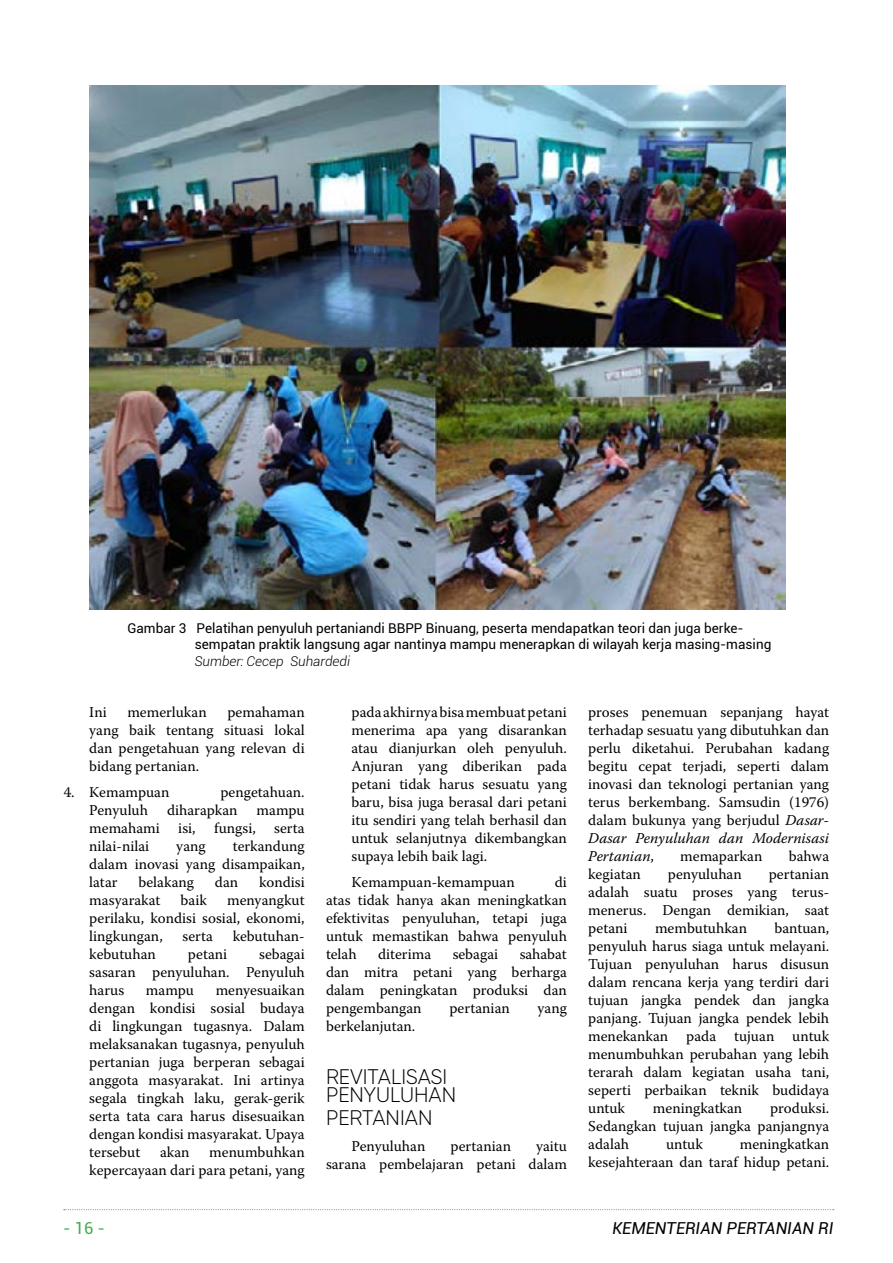
<style>
.page{position:relative;width:893px;height:1263px;background:#fff}
.page>*{position:absolute;margin:0;border:0;box-sizing:border-box;transform-origin:0 0}
.t1{font:300 21px/18px "SVN Gilroy";color:#000}
.t2{font:italic 16.5px "Roboto";color:#000}
.t3{font:16.5px "Roboto";color:#41ad49}
.t4{font:15px/18px "Warnock Pro";color:#000;text-align:justify}
.t5{font:13.5px/16.2px "Roboto";color:#000}
.t6{font:italic 300 13.5px "Roboto";color:#000}
.s1{font-style:italic}
</style>
<div class="page">
<img style="left:89px;top:85px;width:697px;height:524px">
<svg style="left:64px;top:1209px;width:770px;height:1px"></svg>
<p class="t5" style="left:195px;top:620px;width:578px;text-indent:-67px">Gambar 3 Pelatihan penyuluh pertaniandi BBPP Binuang, peserta mendapatkan teori dan juga berke&shy;sempatan praktik langsung agar nantinya mampu menerapkan di wilayah kerja masing-masing</p>
<p class="t6" style="left:195px;top:651px;width:157px">Sumber: Cecep Suhardedi</p>
<p class="t4" style="left:89px;top:702px;width:217px;text-indent:138px">pemahaman yang baik tentang situasi lokal dan pengetahuan yang relevan di bidang pertanian.</p>
<p class="t4" style="left:64px;top:783px;width:107px">4. Kemampuan</p>
<p class="t4" style="left:220px;top:783px;width:86px">pengetahuan.</p>
<p class="t4" style="left:89px;top:801px;width:60px">Penyuluh</p>
<p class="t4" style="left:167px;top:801px;width:72px">diharapkan</p>
<p class="t4" style="left:89px;top:702px;width:19px">Ini</p>
<p class="t4" style="left:127px;top:702px;width:81px">memerlukan</p>
<p class="t4" style="left:89px;top:801px;width:217px;text-indent:167px">mampu memahami isi, fungsi, serta nilai-nilai</p>
<p class="t4" style="left:89px;top:837px;width:217px;text-indent:144px">terkandung dalam inovasi yang disampaikan, latar</p>
<p class="t4" style="left:176px;top:837px;width:31px">yang</p>
<p class="t4" style="left:138px;top:873px;width:57px">belakang</p>
<p class="t4" style="left:215px;top:873px;width:25px">dan</p>
<p class="t4" style="left:259px;top:873px;width:47px">kondisi</p>
<p class="t4" style="left:89px;top:891px;width:73px">masyarakat</p>
<p class="t4" style="left:181px;top:891px;width:28px">baik</p>
<p class="t4" style="left:89px;top:891px;width:217px;text-indent:138px">menyangkut perilaku, kondisi sosial, ekonomi, lingkungan,</p>
<p class="t4" style="left:182px;top:927px;width:32px">serta</p>
<p class="t4" style="left:233px;top:927px;width:74px">kebutuhan-</p>
<p class="t4" style="left:89px;top:945px;width:68px">kebutuhan</p>
<p class="t4" style="left:188px;top:945px;width:41px">petani</p>
<p class="t4" style="left:89px;top:945px;width:217px;text-indent:170px">sebagai sasaran penyuluhan. Penyuluh harus</p>
<p class="t4" style="left:89px;top:981px;width:217px;text-indent:126px">menyesuaikan dengan kondisi sosial budaya di lingkungan tugasnya. Dalam melaksanakan tugasnya, penyuluh pertanian juga berperan sebagai anggota masyarakat. Ini artinya segala tingkah laku, gerak-gerik serta tata cara harus disesuaikan dengan kondisi masyarakat. Upaya tersebut</p>
<p class="t4" style="left:146px;top:981px;width:50px">mampu</p>
<p class="t4" style="left:89px;top:1143px;width:217px;text-align:right">menumbuhkan<br>kepercayaan dari para petani, yang</p>
<p class="t4" style="left:160px;top:1143px;width:31px">akan</p>
<p class="t4" style="left:351px;top:702px;width:217px">pada akhirnya bisa membuat petani menerima apa yang disarankan atau dianjurkan oleh penyuluh.<br>Anjuran yang diberikan pada petani tidak harus sesuatu yang baru, bisa juga berasal dari petani itu sendiri yang telah berhasil dan untuk selanjutnya dikembangkan supaya lebih baik lagi.</p>
<p class="t4" style="left:351px;top:873px;width:165px">Kemampuan-kemampuan</p>
<p class="t4" style="left:326px;top:873px;width:242px;text-indent:229px">di atas tidak hanya akan meningkatkan efektivitas penyuluhan, tetapi juga untuk memastikan bahwa penyuluh telah</p>
<p class="t4" style="left:326px;top:945px;width:242px;text-indent:194px">sahabat dan mitra petani yang berharga dalam peningkatan produksi dan pengembangan</p>
<p class="t4" style="left:378px;top:945px;width:55px">diterima</p>
<p class="t4" style="left:453px;top:945px;width:47px">sebagai</p>
<p class="t4" style="left:449px;top:999px;width:62px">pertanian</p>
<p class="t4" style="left:538px;top:999px;width:31px">yang</p>
<p class="t4" style="left:326px;top:1017px;width:91px">berkelanjutan.</p>
<h1 class="t1" style="left:326px;top:1066px;width:132px">REVITALISASI<br>PENYULUHAN</h1>
<h1 class="t1" style="left:326px;top:1107px;width:108px">PERTANIAN</h1>
<p class="t4" style="left:351px;top:1137px;width:75px">Penyuluhan</p>
<p class="t4" style="left:450px;top:1137px;width:62px">pertanian</p>
<p class="t4" style="left:326px;top:1137px;width:242px;text-align:right">yaitu<br>sarana pembelajaran petani dalam</p>
<p class="t4" style="left:588px;top:702px;width:242px">proses penemuan sepanjang hayat terhadap sesuatu yang dibutuhkan dan perlu diketahui. Perubahan kadang begitu cepat terjadi, seperti dalam inovasi dan teknologi pertanian yang terus berkembang. Samsudin (1976) dalam bukunya yang berjudul <span class="s1">Dasar-Dasar Penyuluhan dan Modernisasi Pertanian</span>,</p>
<p class="t4" style="left:680px;top:846px;width:84px">memaparkan</p>
<p class="t4" style="left:789px;top:846px;width:42px">bahwa</p>
<p class="t4" style="left:588px;top:864px;width:54px">kegiatan</p>
<p class="t4" style="left:668px;top:864px;width:75px">penyuluhan</p>
<p class="t4" style="left:588px;top:864px;width:242px;text-indent:180px">pertanian adalah suatu proses yang terus&shy;menerus. Dengan demikian, saat petani</p>
<p class="t4" style="left:588px;top:918px;width:242px;text-indent:186px">bantuan, penyuluh harus siaga untuk melayani.<br>Tujuan penyuluhan harus disusun dalam rencana kerja yang terdiri dari tujuan jangka pendek dan jangka panjang. Tujuan jangka pendek lebih menekankan pada tujuan untuk menumbuhkan perubahan yang lebih terarah dalam kegiatan usaha tani, seperti perbaikan teknik budidaya untuk</p>
<p class="t4" style="left:655px;top:918px;width:94px">membutuhkan</p>
<p class="t4" style="left:588px;top:1098px;width:242px;text-indent:182px">produksi.<br>Sedangkan tujuan jangka panjangnya adalah</p>
<p class="t4" style="left:653px;top:1098px;width:91px">meningkatkan</p>
<p class="t4" style="left:588px;top:1134px;width:242px;text-align:right">meningkatkan<br>kesejahteraan dan taraf hidup petani.</p>
<p class="t4" style="left:666px;top:1134px;width:38px">untuk</p>
<p class="t3" style="left:63px;top:1216px;width:43px">- 16 -</p>
<p class="t2" style="left:612px;top:1216px;width:223px">KEMENTERIAN PERTANIAN RI</p>
</div>
